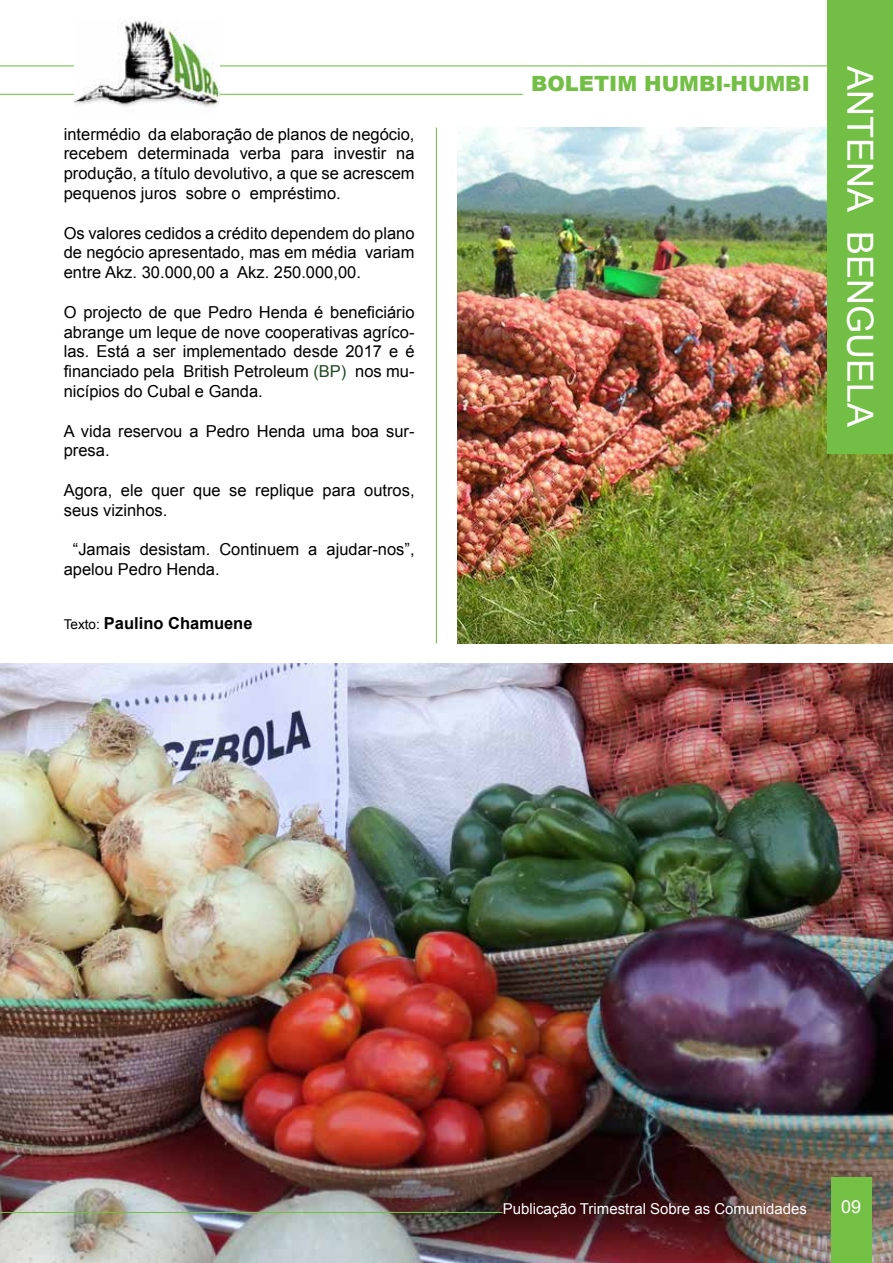
<style>
.page{position:relative;width:893px;height:1263px;background:#fff}
.page>*{position:absolute;margin:0;border:0;box-sizing:border-box;transform-origin:0 0}
.t1{font:36px "Arial";color:#fff}
.t2{font:900 21px "Arial";color:#73bf45}
.t3{font:18px "Arial";color:#fff}
.t4{font:16.5px/19.8px "Arial";color:#000;text-align:justify}
.t5{font:700 16.5px "Arial";color:#000}
.t6{font:15px "Arial";color:#fff}
.s1{color:#214721}
.s2{font-weight:400;font-size:13.5px}
</style>
<div class="page">
<img style="left:0;top:663px;width:893px;height:600px">
<img style="left:457px;top:128px;width:436px;height:515px">
<hr style="left:0;top:65px;width:846px;height:1px;background:#73bf45">
<hr style="left:0;top:94px;width:523px;height:1px;background:#73bf45">
<hr style="left:0;top:1212px;width:503px;height:1px;background:#73bf45">
<img style="left:75px;top:20px;width:144px;height:87px">
<hr style="left:436px;top:128px;width:1px;height:515px;background:#73bf45">
<div style="left:831px;top:1178px;width:41px;height:85px;background:#74c044"></div>
<div style="left:827px;top:0;width:66px;height:453px;background:#73bf45"></div>
<p class="t4" style="left:64px;top:124px;width:352px">intermédio da elaboração de planos de negócio, recebem determinada verba para investir na produção, a título devolutivo, a que se acrescem pequenos juros sobre o empréstimo.</p>
<p class="t4" style="left:64px;top:223px;width:352px">Os valores cedidos a crédito dependem do plano de negócio apresentado, mas em média variam entre Akz. 30.000,00 a Akz. 250.000,00.</p>
<p class="t4" style="left:64px;top:302px;width:352px">O projecto de que Pedro Henda é beneficiário abrange um leque de nove cooperativas agríco&shy;las. Está a ser implementado desde 2017 e é financiado pela British Petroleum <span class="s1">(BP)</span> nos mu&shy;nicípios do Cubal e Ganda.</p>
<p class="t4" style="left:64px;top:421px;width:352px">A vida reservou a Pedro Henda uma boa sur&shy;presa.</p>
<p class="t4" style="left:64px;top:480px;width:352px">Agora, ele quer que se replique para outros, seus vizinhos.</p>
<p class="t4" style="left:64px;top:540px;width:352px;text-indent:9px">“Jamais desistam. Continuem a ajudar-nos”, apelou Pedro Henda.</p>
<p class="t5" style="left:64px;top:613px;width:190px"><span class="s2">Texto:</span> Paulino Chamuene</p>
<p class="t2" style="left:531px;top:68px;width:280px">BOLETIM HUMBI-HUMBI</p>
<h1 class="t1" style="left:884px;top:66px;width:362px;rotate:90deg">ANTENA BENGUELA</h1>
<p class="t6" style="left:503px;top:1199px;width:306px">Publicação Trimestral Sobre as Comunidades</p>
<p class="t3" style="left:841px;top:1195px;width:22px">09</p>
</div>
